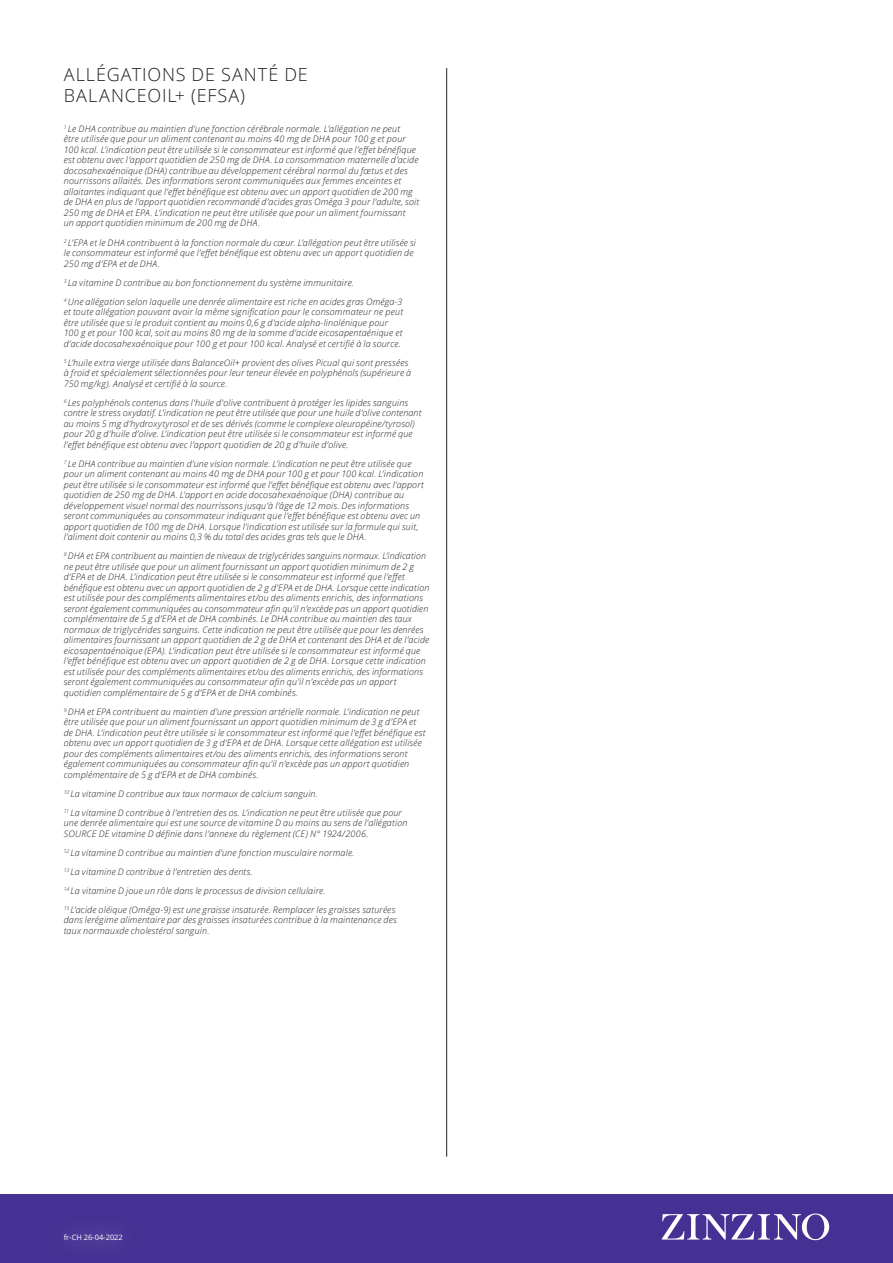
<style>
.page{position:relative;width:893px;height:1263px;background:#fff}
.page>*{position:absolute;margin:0;border:0;box-sizing:border-box;transform-origin:0 0}
.Sub-heading_12_14{font:300 18px/21px "Open Sans";letter-spacing:.05em;color:#231f20}
.EFSA_6_7{font:italic 300 9px/10.5px "Open Sans";letter-spacing:.02em;color:#231f20}
.t1{font:7.5px "Open Sans";color:#fff}
</style>
<div class="page">
<div style="left:0;top:1194px;width:893px;height:69px;background:#443193"></div>
<svg style="left:662px;top:1213px;width:167px;height:27px"></svg>
<hr style="left:446px;top:68px;width:1px;height:1089px;background:#231f20">
<p class="Sub-heading_12_14" style="left:64px;top:64px;width:246px">ALLÉGATIONS DE SANTÉ DE<br>BALANCEOIL+ (EFSA)</p>
<p class="EFSA_6_7" style="left:64px;top:123px;width:357px"><sup>1</sup> Le DHA contribue au maintien d’une fonction cérébrale normale. L’allégation ne peut<br>être utilisée que pour un aliment contenant au moins 40 mg de DHA pour 100 g et pour 100 kcal. L’indication peut être utilisée si le consommateur est informé que l’effet bénéfique est obtenu avec l’apport quotidien de 250 mg de DHA. La consommation maternelle d’acide docosahexaénoïque (DHA) contribue au développement cérébral normal du fœtus et des nourrissons allaités. Des informations seront communiquées aux femmes enceintes et allaitantes indiquant que l’effet bénéfique est obtenu avec un apport quotidien de 200 mg de DHA en plus de l’apport quotidien recommandé d’acides gras Oméga 3 pour l’adulte, soit 250 mg de DHA et EPA. L’indication ne peut être utilisée que pour un aliment fournissant<br>un apport quotidien minimum de 200 mg de DHA.</p>
<p class="EFSA_6_7" style="left:64px;top:237px;width:354px"><sup>2</sup> L’EPA et le DHA contribuent à la fonction normale du cœur. L’allégation peut être utilisée si le consommateur est informé que l’effet bénéfique est obtenu avec un apport quotidien de<br>250 mg d’EPA et de DHA.</p>
<p class="EFSA_6_7" style="left:64px;top:277px;width:292px"><sup>3</sup> La vitamine D contribue au bon fonctionnement du système immunitaire.</p>
<p class="EFSA_6_7" style="left:64px;top:296px;width:341px"><sup>4</sup> Une allégation selon laquelle une denrée alimentaire est riche en acides gras Oméga-3 et toute allégation pouvant avoir la même signification pour le consommateur ne peut être utilisée que si le produit contient au moins 0,6 g d’acide alpha-linolénique pour 100 g et pour 100 kcal, soit au moins 80 mg de la somme d’acide eicosapentaénique et d’acide docosahexaénoïque pour 100 g et pour 100 kcal. Analysé et certifié à la source.</p>
<p class="EFSA_6_7" style="left:64px;top:357px;width:349px"><sup>5</sup> L’huile extra vierge utilisée dans BalanceOil+ provient des olives Picual qui sont pressées à froid et spécialement sélectionnées pour leur teneur élevée en polyphénols (supérieure à<br>750 mg/kg). Analysé et certifié à la source.</p>
<p class="EFSA_6_7" style="left:64px;top:397px;width:359px"><sup>6</sup> Les polyphénols contenus dans l'huile d'olive contribuent à protéger les lipides sanguins contre le stress oxydatif. L’indication ne peut être utilisée que pour une huile d’olive contenant au moins 5 mg d’hydroxytyrosol et de ses dérivés (comme le complexe oleuropéine/tyrosol) pour 20 g d’huile d’olive. L’indication peut être utilisée si le consommateur est informé que l’effet bénéfique est obtenu avec l’apport quotidien de 20 g d’huile d’olive.</p>
<p class="EFSA_6_7" style="left:64px;top:458px;width:362px"><sup>7</sup> Le DHA contribue au maintien d’une vision normale. L’indication ne peut être utilisée que pour un aliment contenant au moins 40 mg de DHA pour 100 g et pour 100 kcal. L’indication peut être utilisée si le consommateur est informé que l’effet bénéfique est obtenu avec l’apport quotidien de 250 mg de DHA. L’apport en acide docosahexaénoïque (DHA) contribue au développement visuel normal des nourrissons jusqu'à l’âge de 12 mois. Des informations seront communiquées au consommateur indiquant que l’effet bénéfique est obtenu avec un apport quotidien de 100 mg de DHA. Lorsque l’indication est utilisée sur la formule qui suit, l’aliment doit contenir au moins 0,3 % du total des acides gras tels que le DHA.</p>
<p class="EFSA_6_7" style="left:64px;top:550px;width:367px"><sup>8</sup> DHA et EPA contribuent au maintien de niveaux de triglycérides sanguins normaux. L’indication ne peut être utilisée que pour un aliment fournissant un apport quotidien minimum de 2 g d’EPA et de DHA. L’indication peut être utilisée si le consommateur est informé que l’effet bénéfique est obtenu avec un apport quotidien de 2 g d’EPA et de DHA. Lorsque cette indication est utilisée pour des compléments alimentaires et/ou des aliments enrichis, des informations seront également communiquées au consommateur afin qu’il n’excède pas un apport quotidien complémentaire de 5 g d’EPA et de DHA combinés. Le DHA contribue au maintien des taux normaux de triglycérides sanguins. Cette indication ne peut être utilisée que pour les denrées alimentaires fournissant un apport quotidien de 2 g de DHA et contenant des DHA et de l’acide eicosapentaénoïque (EPA). L’indication peut être utilisée si le consommateur est informé que l’effet bénéfique est obtenu avec un apport quotidien de 2 g de DHA. Lorsque cette indication est utilisée pour des compléments alimentaires et/ou des aliments enrichis, des informations seront également communiquées au consommateur afin qu’il n’excède pas un apport quotidien complémentaire de 5 g d’EPA et de DHA combinés.</p>
<p class="EFSA_6_7" style="left:64px;top:706px;width:363px"><sup>9</sup> DHA et EPA contribuent au maintien d’une pression artérielle normale. L’indication ne peut être utilisée que pour un aliment fournissant un apport quotidien minimum de 3 g d’EPA et de DHA. L’indication peut être utilisée si le consommateur est informé que l’effet bénéfique est obtenu avec un apport quotidien de 3 g d’EPA et de DHA. Lorsque cette allégation est utilisée pour des compléments alimentaires et/ou des aliments enrichis, des informations seront également communiquées au consommateur afin qu’il n’excède pas un apport quotidien complémentaire de 5 g d’EPA et de DHA combinés.</p>
<p class="EFSA_6_7" style="left:64px;top:788px;width:256px"><sup>10</sup> La vitamine D contribue aux taux normaux de calcium sanguin.</p>
<p class="EFSA_6_7" style="left:64px;top:807px;width:345px"><sup>11</sup> La vitamine D contribue à l’entretien des os. L’indication ne peut être utilisée que pour une denrée alimentaire qui est une source de vitamine D au moins au sens de l’allégation<br>SOURCE DE vitamine D définie dans l’annexe du règlement (CE) N° 1924/2006.</p>
<p class="EFSA_6_7" style="left:64px;top:847px;width:292px"><sup>12</sup> La vitamine D contribue au maintien d’une fonction musculaire normale.</p>
<p class="EFSA_6_7" style="left:64px;top:866px;width:191px"><sup>13</sup> La vitamine D contribue à l’entretien des dents.</p>
<p class="EFSA_6_7" style="left:64px;top:885px;width:263px"><sup>14</sup> La vitamine D joue un rôle dans le processus de division cellulaire.</p>
<p class="EFSA_6_7" style="left:64px;top:904px;width:334px"><sup>15</sup> L’acide oléique (Oméga-9) est une graisse insaturée. Remplacer les graisses saturées dans lerégime alimentaire par des graisses insaturées contribue à la maintenance des taux normauxde cholestérol sanguin.</p>
<p class="t1" style="left:64px;top:1232px;width:61px">fr-CH 26-04-2022</p>
</div>
